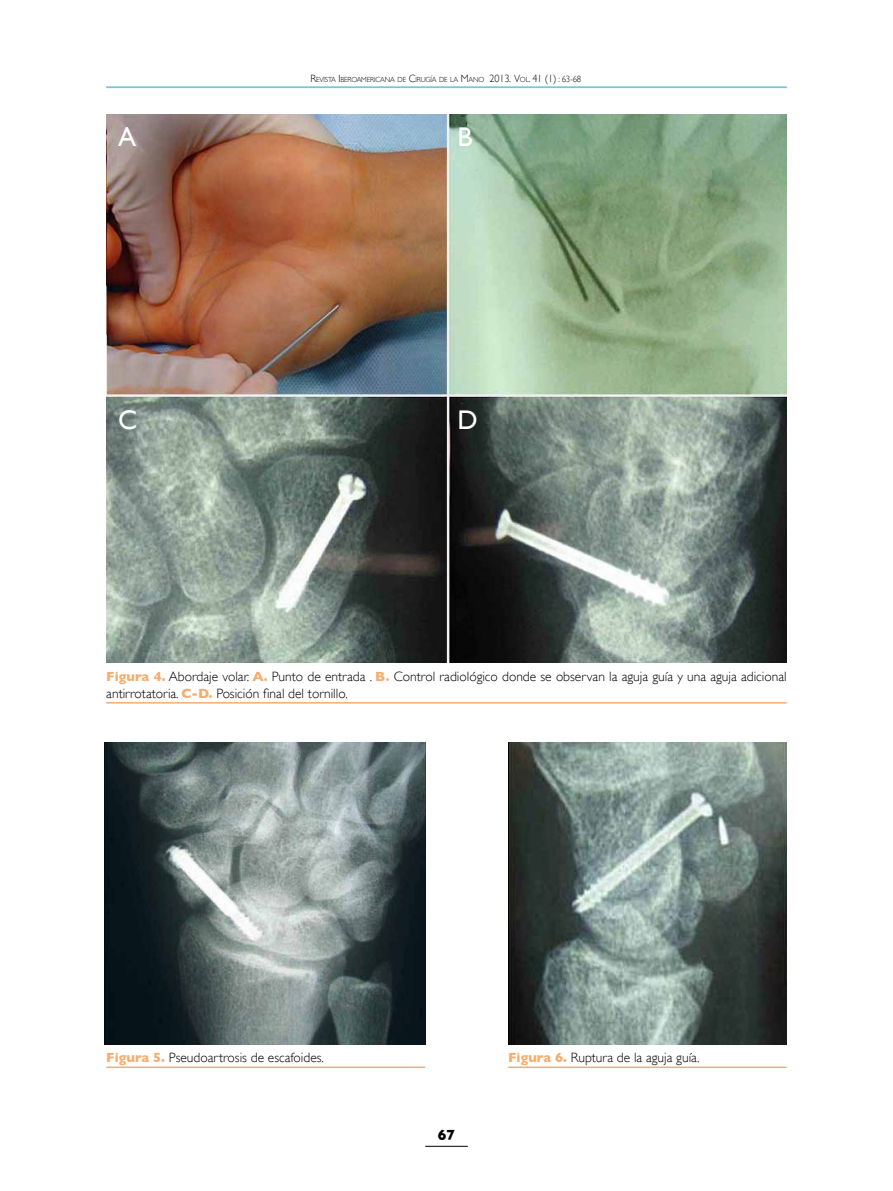
<style>
.page{position:relative;width:893px;height:1191px;background:#fff}
.page>*{position:absolute;margin:0;border:0;box-sizing:border-box;transform-origin:0 0}
.ENUNCIADO_PÁRRAFO_AZ{font:27px "Gill Sans";color:#fff}
.t1{font:700 15px "Gill Sans";color:#000}
.PIE_FIGURAS{font:300 13.5px/16.5px "Gill Sans";color:#000}
.d-Títulos{font:300 7.35px "Gill Sans";letter-spacing:-.02em;color:#000}
.s1{font-size:10.5px}
.s2{font-size:9px}
.s3{font-weight:700;color:#f6ad6e}
</style>
<div class="page">
<hr style="left:425px;top:1146px;width:43px;height:1px;background:#000">
<hr style="left:106px;top:87px;width:681px;height:1px;background:#77c8d6">
<img style="left:106px;top:115px;width:681px;height:547px">
<img style="left:104px;top:742px;width:322px;height:302px">
<img style="left:508px;top:742px;width:279px;height:302px">
<hr style="left:508px;top:1066px;width:279px;height:2px;background:#f6ad6e">
<hr style="left:106px;top:702px;width:681px;height:1px;background:#f6ad6e">
<hr style="left:106px;top:1066px;width:319px;height:2px;background:#f6ad6e">
<p class="ENUNCIADO_PÁRRAFO_AZ" style="left:118px;top:121px;width:20px">A</p>
<p class="ENUNCIADO_PÁRRAFO_AZ" style="left:118px;top:404px;width:21px">C</p>
<p class="d-Títulos" style="left:310px;top:76px;width:272px"><span class="s1">R</span>EVISTA <span class="s1">I</span> BEROAMERICANA DE <span class="s1">C</span>IRUGÍA DE LA <span class="s1">M</span>ANO <span class="s1">2013. V</span>OL<span class="s1">. 41 (1)</span> <span class="s2">: 63-68</span></p>
<p class="ENUNCIADO_PÁRRAFO_AZ" style="left:458px;top:121px;width:17px">B</p>
<p class="ENUNCIADO_PÁRRAFO_AZ" style="left:458px;top:404px;width:22px">D</p>
<p class="PIE_FIGURAS" style="left:106px;top:668px;width:682px"><span class="s3">Figura 4.</span> Abordaje volar. <span class="s3">A.</span> Punto de entrada . <span class="s3">B.</span> Control radiológico donde se observan la aguja guía y una aguja adicional antirrotatoria. <span class="s3">C-D.</span> Posición final del tornillo.</p>
<p class="PIE_FIGURAS" style="left:106px;top:1049px;width:219px"><span class="s3">Figura 5.</span> Pseudoartrosis de escafoides.</p>
<p class="t1" style="left:438px;top:1125px;width:19px">67</p>
<p class="PIE_FIGURAS" style="left:508px;top:1049px;width:193px"><span class="s3">Figura 6.</span> Ruptura de la aguja guía.</p>
</div>
